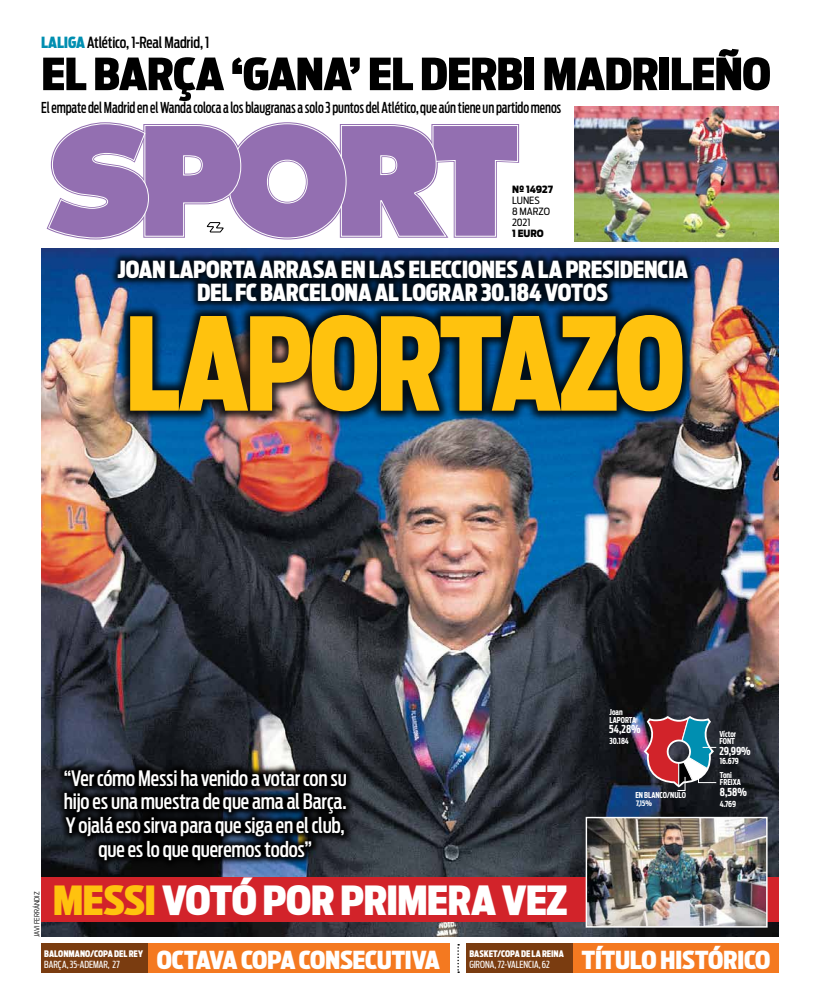
<style>
.page{position:relative;width:820px;height:1007px;background:#fff}
.page>*{position:absolute;margin:0;border:0;box-sizing:border-box;transform-origin:0 0}
.t1{font:900 127.3px "Antenna Extra Cond";letter-spacing:-.025em;color:#ffc20e}
.t2{font:900 43.9px "Antenna Extra Cond";letter-spacing:-.015em;color:#000;scale:1.17 1}
.t3{font:900 39.8px "Antenna Extra Cond";letter-spacing:-.015em;color:#fff;scale:1.13 1}
.t4{font:900 39.8px "Antenna Extra Cond";color:#ffc20e;scale:1.13 1}
.t5{font:900 24.6px "Antenna Extra Cond";letter-spacing:-.015em;color:#fff;scale:1.11 1}
.t6{font:900 23.3px "Antenna Extra Cond";letter-spacing:-.015em;color:#fff;scale:1.05 1}
.t7{font:500 21.1px/23.7px "Antenna Extra Cond";letter-spacing:-.01em;color:#fff;text-align:center;scale:1.05 1}
.t8{font:500 15.3px "Antenna Extra Cond";letter-spacing:-.01em;color:#000;scale:1.05 1}
.t9{font:500 14.9px "Antenna Extra Cond";letter-spacing:-.005em;color:#000;scale:.94 1}
.t10{font:700 10.9px "Antenna Extra Cond";color:#fff}
.t11{font:9.9px/11px "Antenna Cond";letter-spacing:-.005em;color:#000}
.t12{font:900 9.9px "Antenna Cond";letter-spacing:-.005em;color:#000}
.t13{font:9.7px "Antenna Extra Cond";color:#fff;scale:1.07 1}
.t14{font:900 9px "Antenna Extra Cond";letter-spacing:-.005em;color:#fff}
.t15{font:700 8.3px "Antenna Extra Cond";letter-spacing:-.005em;color:#fff}
.t16{font:700 8.1px/7.5px "Antenna Extra Cond";color:#fff}
.t17{font:700 7.5px "Antenna Extra Cond";color:#fff}
.t18{font:300 7px "Antenna Cond";letter-spacing:.005em;color:#000}
.s1{font-weight:900;color:#008fb1}
</style>
<div class="page">
<img style="left:41px;top:248px;width:737px;height:688px">
<div style="left:117px;top:302px;width:576px;height:120px;background:#000;opacity:.85"></div>
<img style="left:574px;top:107px;width:204px;height:134px">
<svg style="left:46px;top:122px;width:474px;height:118px"></svg>
<div style="left:41px;top:943px;width:409px;height:29px;background:#f47920"></div>
<div style="left:466px;top:943px;width:312px;height:29px;background:#f47920"></div>
<div style="left:41px;top:943px;width:106px;height:29px;background:#7a3c10"></div>
<div style="left:466px;top:943px;width:106px;height:29px;background:#7a3c10"></div>
<svg style="left:457px;top:944px;width:2px;height:28px"></svg>
<div style="left:108px;top:251px;width:587px;height:58px;background:#000;opacity:.85"></div>
<svg style="left:55px;top:759px;width:299px;height:108px;background:#101317"></svg>
<img style="left:642px;top:714px;width:74px;height:76px">
<div style="left:41px;top:876px;width:737px;height:45px;background:#d2232a"></div>
<img style="left:587px;top:818px;width:178px;height:107px">
<div style="left:585px;top:816px;width:182px;height:111px;border:1px solid #fff"></div>
<p class="t8" style="left:41px;top:33px;width:162px"><span class="s1">LALIGA</span> Atlético, 1-Real Madrid, 1</p>
<h2 class="t2" style="left:41px;top:48px;width:625px">EL BARÇA ‘GANA’ EL DERBI MADRILEÑO</h2>
<p class="t9" style="left:41px;top:99px;width:554px">El empate del Madrid en el Wanda coloca a los blaugranas a solo 3 puntos del Atlético, que aún tiene un partido menos</p>
<p class="t12" style="left:512px;top:184px;width:42px">Nº 14927</p>
<p class="t11" style="left:512px;top:195px;width:39px">LUNES<br>8 MARZO<br>2021</p>
<p class="t12" style="left:512px;top:228px;width:33px">1 EURO</p>
<p class="t6" style="left:117px;top:255px;width:22px">JOAN</p>
<p class="t6" style="left:169px;top:255px;width:24px">LAPORTA</p>
<p class="t6" style="left:260px;top:255px;width:14px">ARRASA</p>
<p class="t6" style="left:340px;top:255px;width:76px">ENLAS ELECCIONES</p>
<p class="t6" style="left:521px;top:255px;width:54px">ALAPRESIDENCIA</p>
<p class="t6" style="left:197px;top:279px;width:85px">DEL FC BARCELONA</p>
<p class="t6" style="left:374px;top:279px;width:39px">AL LOGRAR</p>
<p class="t6" style="left:480px;top:279px;width:74px">30.184 VOTOS</p>
<h1 class="t1" style="left:125px;top:288px;width:561px">LAPORTAZO</h1>
<p class="t18" style="left:33px;top:936px;width:47px;rotate:-90deg">JAVI FERRÁNDIZ</p>
<p class="t7" style="left:64px;top:766px;width:271px">“Ver cómo Messi ha venido a votar con su hijo es una muestra de que ama al Barça.<br>Y ojalá eso sirva para que siga en el club, que es lo que queremos todos”</p>
<h3 class="t4" style="left:53px;top:876px;width:43px">MESSI</h3>
<h3 class="t3" style="left:162px;top:876px;width:360px">VOTÓ POR PRIMERA VEZ</h3>
<p class="t16" style="left:609px;top:708px;width:28px">Joan<br>LAPORTA</p>
<p class="t15" style="left:609px;top:736px;width:21px">30.184</p>
<p class="t10" style="left:609px;top:722px;width:33px">54,28%</p>
<p class="t16" style="left:635px;top:791px;width:52px">EN BLANCO/NULO</p>
<p class="t17" style="left:636px;top:798px;width:17px">7,15%</p>
<p class="t16" style="left:719px;top:730px;width:18px">Víctor<br>FONT</p>
<p class="t10" style="left:719px;top:744px;width:33px">29,99%</p>
<p class="t15" style="left:719px;top:756px;width:20px">16.679</p>
<p class="t15" style="left:719px;top:798px;width:18px">4.769</p>
<p class="t16" style="left:719px;top:771px;width:22px">Toni<br>FREIXA</p>
<p class="t10" style="left:719px;top:785px;width:28px">8,58%</p>
<p class="t14" style="left:44px;top:948px;width:11px">BALONMANO</p>
<p class="t14" style="left:90px;top:948px;width:54px">/COPA DEL REY</p>
<p class="t13" style="left:44px;top:958px;width:72px">BARÇA, 35-ADEMAR, 27</p>
<p class="t5" style="left:157px;top:945px;width:256px">OCTAVA COPA CONSECUTIVA</p>
<p class="t5" style="left:581px;top:945px;width:171px">TÍTULO HISTÓRICO</p>
<p class="t14" style="left:469px;top:948px;width:83px">BASKET/COPA DE LA REINA</p>
<p class="t13" style="left:469px;top:958px;width:77px">GIRONA, 72-VALENCIA, 62</p>
</div>
